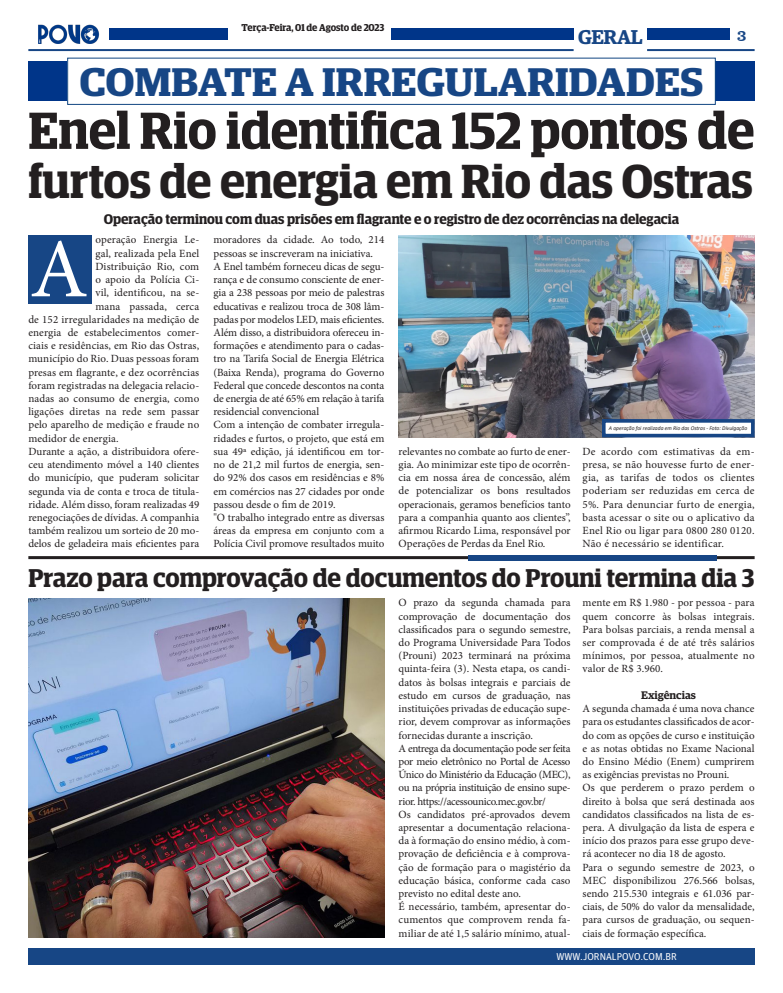
<style>
.page{position:relative;width:783px;height:993px;background:#fff}
.page>*{position:absolute;margin:0;border:0;box-sizing:border-box;transform-origin:0 0}
.t1{font:83.8px "Minion Pro";color:#fff}
.t2{font:600 52.2px "Guardian Egyptian Display";letter-spacing:-.005em;color:#231f20}
.t3{font:600 47.9px "Guardian Egyptian Display";letter-spacing:-.005em;color:#231f20}
.t4{font:600 40px "Guardian Egyptian Display";color:#174685;scale:1.1 1}
.t5{font:600 25.8px "Guardian Egyptian Display";color:#231f20}
.t6{font:600 20px "Guardian Egyptian";letter-spacing:-.02em;color:#174685}
.t7{font:16px "Clarendon BT";color:#174685}
.t8{font:600 14px "Guardian Egyptian Display";color:#231f20}
.t9{font:11px/13.2px "Minion Pro";color:#231f20;text-align:justify}
.t10{font:600 11px "Guardian Egyptian";color:#231f20}
.t11{font:600 10px "Guardian Egyptian Display";letter-spacing:-.005em;color:#231f20}
.t12{font:10px "Guardian Agate Sans G1 D Regular";color:#fff}
.t13{font:italic 5.7px "Calibri";color:#231f20}
</style>
<div class="page">
<div style="left:28px;top:947px;width:726px;height:17px;background:#174685"></div>
<img style="left:38px;top:24px;width:62px;height:20px">
<div style="left:391px;top:28px;width:182px;height:12px;background:#003589"></div>
<div style="left:647px;top:28px;width:82px;height:12px;background:#003589"></div>
<hr style="left:647px;top:49px;width:107px;height:2px;background:#174685">
<hr style="left:28px;top:49px;width:545px;height:2px;background:#174685">
<div style="left:109px;top:28px;width:118px;height:12px;background:#003589"></div>
<div style="left:28px;top:61px;width:726px;height:40px;background:#003589"></div>
<div style="left:68px;top:58px;width:647px;height:46px;background:#fff"></div>
<div style="left:67px;top:58px;width:648px;height:47px;border:1px solid #114682"></div>
<hr style="left:28px;top:556px;width:726px;height:3px;background:#231f20">
<div style="left:468px;top:554px;width:248px;height:6px;background:#174685"></div>
<div style="left:28px;top:235px;width:64px;height:68px;background:#174685"></div>
<img style="left:398px;top:235px;width:356px;height:202px">
<div style="left:602px;top:419px;width:152px;height:18px;background:#fff;border:4px solid #174685"></div>
<img style="left:28px;top:598px;width:356px;height:338px">
<p class="t11" style="left:241px;top:22px;width:144px">Terça-Feira, 01 de Agosto de 2023</p>
<h3 class="t6" style="left:578px;top:22px;width:66px">GERAL</h3>
<p class="t4" style="left:79px;top:60px;width:568px">COMBATE A IRREGULARIDADES</p>
<h3 class="t7" style="left:736px;top:25px;width:11px">3</h3>
<p class="t2" style="left:28px;top:102px;width:727px">Enel Rio identifica 152 pontos de</p>
<p class="t3" style="left:28px;top:155px;width:726px">furtos de energia em Rio das Ostras</p>
<p class="t8" style="left:104px;top:211px;width:577px">Operação terminou com duas prisões em flagrante e o registro de dez ocorrências na delegacia</p>
<p class="t9" style="left:95px;top:233px;width:105px">operação Energia Le-</p>
<p class="t9" style="left:95px;top:246px;width:105px">gal, realizada pela Enel</p>
<p class="t9" style="left:95px;top:260px;width:105px">Distribuição Rio, com</p>
<p class="t9" style="left:95px;top:273px;width:105px">o apoio da Polícia Ci-</p>
<p class="t9" style="left:95px;top:286px;width:105px">vil, identificou, na se-</p>
<p class="t9" style="left:95px;top:299px;width:105px">mana passada, cerca</p>
<p class="t9" style="left:28px;top:312px;width:172px">de 152 irregularidades na medição de</p>
<p class="t9" style="left:28px;top:326px;width:172px">energia de estabelecimentos comer-</p>
<p class="t9" style="left:28px;top:339px;width:172px">ciais e residências, em Rio das Ostras,</p>
<p class="t9" style="left:28px;top:352px;width:172px">município do Rio. Duas pessoas foram</p>
<p class="t9" style="left:28px;top:365px;width:172px">presas em flagrante, e dez ocorrências</p>
<p class="t9" style="left:28px;top:378px;width:172px">foram registradas na delegacia relacio-</p>
<p class="t9" style="left:28px;top:392px;width:172px">nadas ao consumo de energia, como</p>
<p class="t9" style="left:28px;top:405px;width:172px">ligações diretas na rede sem passar</p>
<p class="t9" style="left:28px;top:418px;width:172px">pelo aparelho de medição e fraude no</p>
<p class="t9" style="left:28px;top:431px;width:92px">medidor de energia.</p>
<p class="t9" style="left:28px;top:444px;width:172px">Durante a ação, a distribuidora ofere&shy;ceu atendimento móvel a 140 clientes do município, que puderam solicitar segunda via de conta e troca de titula&shy;ridade. Além disso, foram realizadas 49 renegociações de dívidas. A companhia também realizou um sorteio de 20 mo&shy;delos de geladeira mais eficientes para</p>
<p class="t9" style="left:213px;top:233px;width:172px">moradores da cidade. Ao todo, 214 pessoas se inscreveram na iniciativa.</p>
<p class="t9" style="left:213px;top:260px;width:172px">A Enel também forneceu dicas de segu&shy;rança e de consumo consciente de ener&shy;gia a 238 pessoas por meio de palestras educativas e realizou troca de 308 lâm&shy;padas por modelos LED, mais eficientes.<br>Além disso, a distribuidora ofereceu in&shy;formações e atendimento para o cadas&shy;tro na Tarifa Social de Energia Elétrica (Baixa Renda), programa do Governo Federal que concede descontos na conta de energia de até 65% em relação à tarifa residencial convencional</p>
<p class="t9" style="left:213px;top:418px;width:172px">Com a intenção de combater irregula&shy;ridades e furtos, o projeto, que está em sua 49ª edição, já identificou em tor&shy;no de 21,2 mil furtos de energia, sen&shy;do 92% dos casos em residências e 8% em comércios nas 27 cidades por onde passou desde o fim de 2019.</p>
<p class="t9" style="left:213px;top:510px;width:172px">"O trabalho integrado entre as diversas áreas da empresa em conjunto com a Polícia Civil promove resultados muito</p>
<p class="t1" style="left:30px;top:213px;width:59px">A</p>
<p class="t13" style="left:608px;top:424px;width:140px">A operação foi realizada em Rio das Ostras - Foto: Divulgação</p>
<p class="t9" style="left:398px;top:444px;width:173px">relevantes no combate ao furto de ener&shy;gia. Ao minimizar este tipo de ocorrên&shy;cia em nossa área de concessão, além de potencializar os bons resultados operacionais, geramos benefícios tanto para a companhia quanto aos clientes”, afirmou Ricardo Lima, responsável por Operações de Perdas da Enel Rio.</p>
<p class="t9" style="left:582px;top:444px;width:173px">De acordo com estimativas da em&shy;presa, se não houvesse furto de ener&shy;gia, as tarifas de todos os clientes poderiam ser reduzidas em cerca de 5%. Para denunciar furto de energia, basta acessar o site ou o aplicativo da Enel Rio ou ligar para 0800 280 0120.<br>Não é necessário se identificar.</p>
<p class="t5" style="left:28px;top:563px;width:727px">Prazo para comprovação de documentos do Prouni termina dia 3</p>
<p class="t9" style="left:398px;top:596px;width:173px">O prazo da segunda chamada para comprovação de documentação dos classificados para o segundo semestre, do Programa Universidade Para Todos (Prouni) 2023 terminará na próxima quinta-feira (3). Nesta etapa, os candi&shy;datos às bolsas integrais e parciais de estudo em cursos de graduação, nas instituições privadas de educação supe&shy;rior, devem comprovar as informações fornecidas durante a inscrição.</p>
<p class="t9" style="left:398px;top:741px;width:173px">A entrega da documentação pode ser feita por meio eletrônico no Portal de Acesso Único do Ministério da Educação (MEC), ou na própria instituição de ensino supe&shy;rior. https://acessounico.mec.gov.br/</p>
<p class="t9" style="left:398px;top:807px;width:173px">Os candidatos pré-aprovados devem apresentar a documentação relaciona&shy;da à formação do ensino médio, à com&shy;provação de deficiência e à comprova&shy;ção de formação para o magistério da educação básica, conforme cada caso previsto no edital deste ano.</p>
<p class="t9" style="left:398px;top:899px;width:173px">É necessário, também, apresentar do&shy;cumentos que comprovem renda fa&shy;miliar de até 1,5 salário mínimo, atual-</p>
<p class="t9" style="left:582px;top:596px;width:173px">mente em R$ 1.980 - por pessoa - para quem concorre às bolsas integrais.<br>Para bolsas parciais, a renda mensal a ser comprovada é de até três salários mínimos, por pessoa, atualmente no valor de R$ 3.960.</p>
<p class="t10" style="left:641px;top:686px;width:56px">Exigências</p>
<p class="t9" style="left:582px;top:701px;width:173px">A segunda chamada é uma nova chance para os estudantes classificados de acor&shy;do com as opções de curso e instituição e as notas obtidas no Exame Nacional do Ensino Médio (Enem) cumprirem as exigências previstas no Prouni.</p>
<p class="t9" style="left:582px;top:781px;width:173px">Os que perderem o prazo perdem o direito à bolsa que será destinada aos candidatos classificados na lista de es&shy;pera. A divulgação da lista de espera e início dos prazos para esse grupo deve&shy;rá acontecer no dia 18 de agosto.</p>
<p class="t9" style="left:582px;top:860px;width:173px">Para o segundo semestre de 2023, o MEC disponibilizou 276.566 bolsas, sendo 215.530 integrais e 61.036 par&shy;ciais, de 50% do valor da mensalidade, para cursos de graduação, ou sequen&shy;ciais de formação específica.</p>
<p class="t12" style="left:556px;top:949px;width:122px">WWW.JORNALPOVO.COM.BR</p>
</div>
